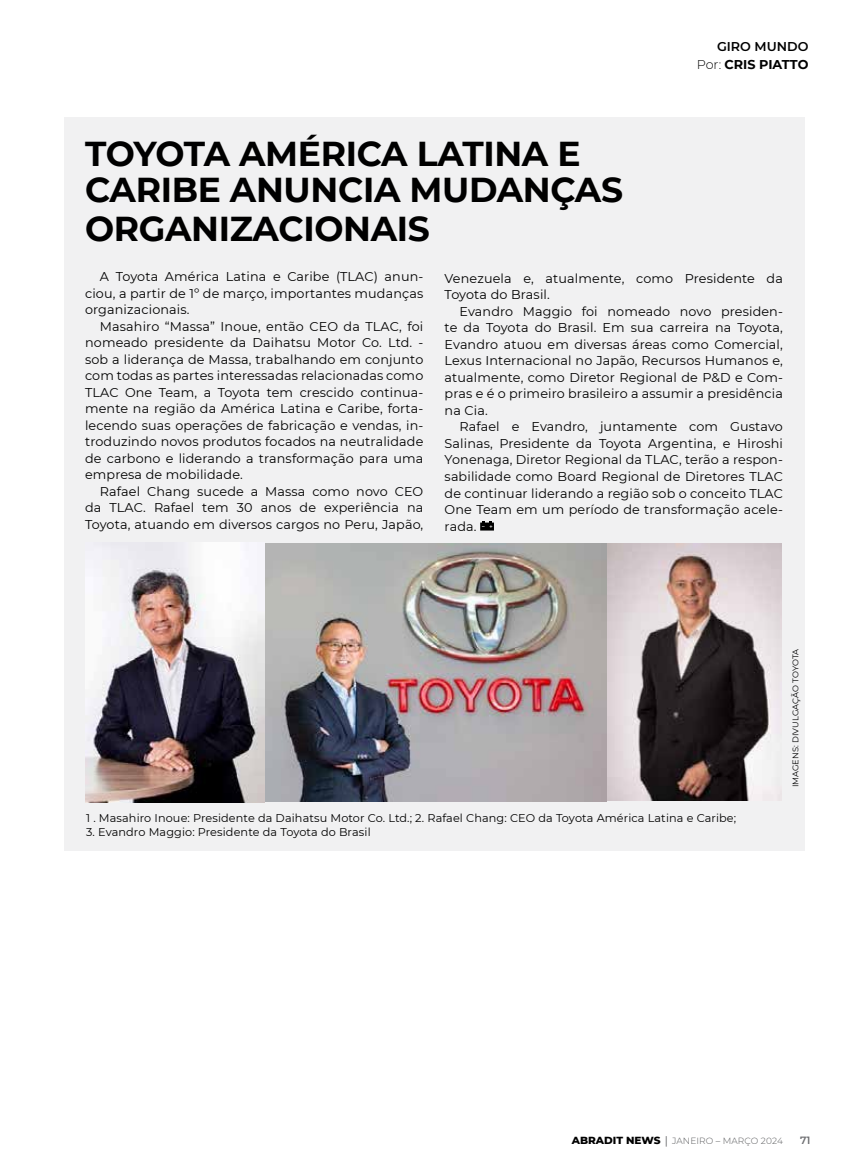
<style>
.page{position:relative;width:851px;height:1170px;background:#fff}
.page>*{position:absolute;margin:0;border:0;box-sizing:border-box;transform-origin:0 0}
.t1{font:700 34.5px/36px "Montserrat";letter-spacing:-.01em;color:#000}
.t2{font:12.75px/16.5px "Montserrat";letter-spacing:.01em;color:#000;text-align:justify}
.t3{font:700 12.75px/18px "Montserrat";color:#000;text-align:right}
.t4{font:11.25px "Montserrat";letter-spacing:.01em;color:#000}
.t5{font:600 10.5px "Montserrat";color:#6d6e71}
.t6{font:300 9px "Montserrat";letter-spacing:.01em;color:#58595b}
.t7{font:8.25px "Montserrat";color:#000}
.s1{font-weight:600}
.s2{font-weight:300}
.s3{font-weight:800;font-size:10.5px;color:#000}
.s4{font-family:"Myriad Pro";font-weight:400;font-size:10.5px}
</style>
<div class="page">
<div style="left:64px;top:117px;width:740px;height:733px;background:#f1f1f2"></div>
<svg style="left:480px;top:521px;width:14px;height:9px"></svg>
<img style="left:85px;top:542px;width:696px;height:260px">
<p class="t3" style="left:696px;top:37px;width:113px"><span class="s1">GIRO MUNDO<br></span><span class="s2">Por:</span> CRIS PIATTO</p>
<h1 class="t1" style="left:85px;top:133px;width:539px">TOYOTA AMÉRICA LATINA E<br>CARIBE ANUNCIA MUDANÇAS</h1>
<h1 class="t1" style="left:85px;top:208px;width:346px">ORGANIZACIONAIS</h1>
<p class="t2" style="left:85px;top:268px;width:340px;text-indent:15px">A Toyota América Latina e Caribe (TLAC) anun&shy;ciou, a partir de 1º de março, importantes mudanças organizacionais.</p>
<p class="t2" style="left:85px;top:317px;width:340px;text-indent:15px">Masahiro “Massa” Inoue, então CEO da TLAC, foi nomeado presidente da Daihatsu Motor Co. Ltd. - sob a liderança de Massa, trabalhando em conjunto com todas as partes interessadas relacionadas como TLAC One Team, a Toyota tem crescido continua&shy;mente na região da América Latina e Caribe, forta&shy;lecendo suas operações de fabricação e vendas, in&shy;troduzindo novos produtos focados na neutralidade de carbono e liderando a transformação para uma empresa de mobilidade.</p>
<p class="t2" style="left:85px;top:482px;width:340px;text-indent:15px">Rafael Chang sucede a Massa como novo CEO da TLAC. Rafael tem 30 anos de experiência na Toyota, atuando em diversos cargos no Peru, Japão,</p>
<p class="t2" style="left:444px;top:269px;width:340px">Venezuela e, atualmente, como Presidente da<br>Toyota do Brasil.</p>
<p class="t2" style="left:444px;top:302px;width:340px;text-indent:15px">Evandro Maggio foi nomeado novo presiden&shy;te da Toyota do Brasil. Em sua carreira na Toyota, Evandro atuou em diversas áreas como Comercial, Lexus Internacional no Japão, Recursos Humanos e, atualmente, como Diretor Regional de P&amp;D e Com&shy;pras e é o primeiro brasileiro a assumir a presidência na Cia.</p>
<p class="t2" style="left:444px;top:418px;width:340px;text-indent:15px">Rafael e Evandro, juntamente com Gustavo Salinas, Presidente da Toyota Argentina, e Hiroshi Yonenaga, Diretor Regional da TLAC, terão a respon&shy;sabilidade como Board Regional de Diretores TLAC de continuar liderando a região sob o conceito TLAC One Team em um período de transformação acele&shy;rada.</p>
<p class="t4" style="left:86px;top:810px;width:651px">1 . Masahiro Inoue: Presidente da Daihatsu Motor Co. Ltd.; 2. Rafael Chang: CEO da Toyota América Latina e Caribe;</p>
<p class="t4" style="left:86px;top:823px;width:286px">3. Evandro Maggio: Presidente da Toyota do Brasil</p>
<p class="t7" style="left:789px;top:787px;width:140px;rotate:-90deg">IMAGENS: DIVULGAÇÃO TOYOTA</p>
<p class="t6" style="left:571px;top:1134px;width:212px"><span class="s3">ABRADIT NEWS</span> <span class="s4">|</span> JANEIRO – MARÇO 2024</p>
<p class="t5" style="left:799px;top:1133px;width:12px">71</p>
</div>
